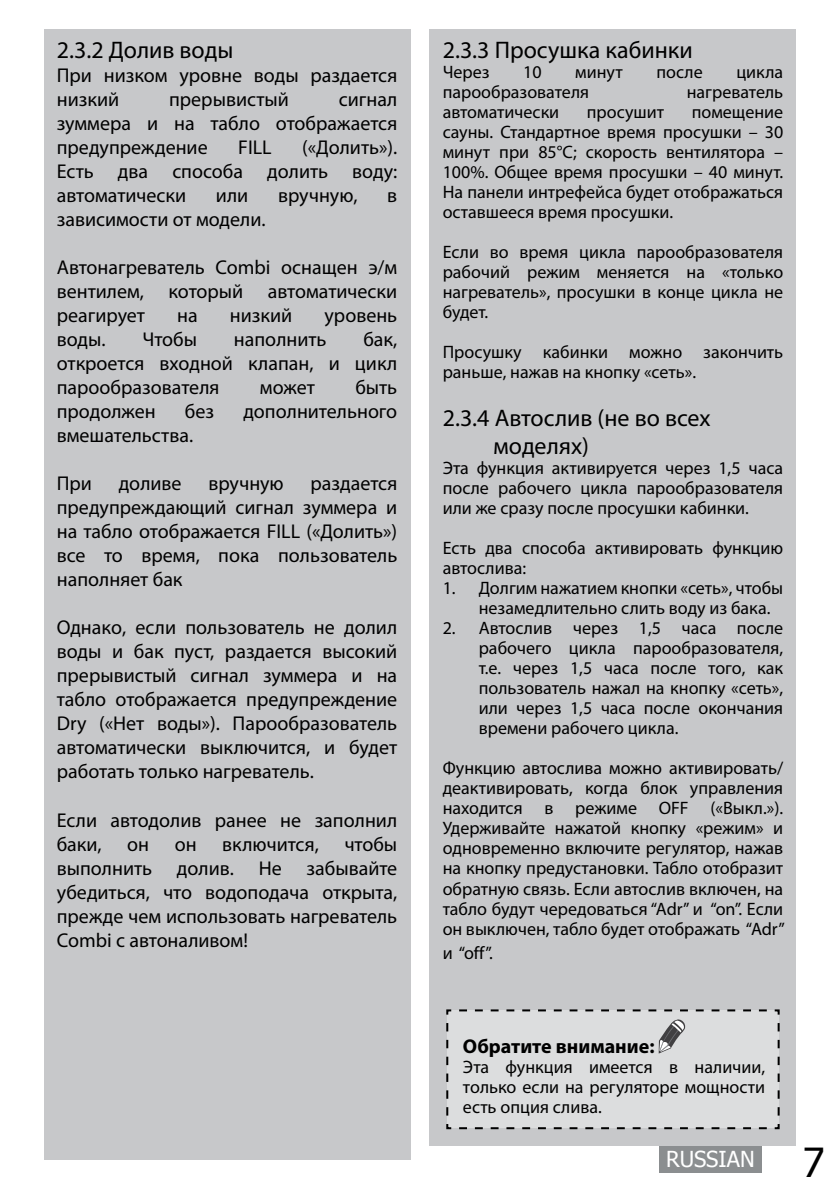
<style>
.page{position:relative;width:840px;height:1191px;background:#fff}
.page>*{position:absolute;margin:0;border:0;box-sizing:border-box;transform-origin:0 0}
.t1{font:24px/28px "Myriad Pro";color:#000}
.t2{font:22px "Tahoma";color:#fff}
.t3{font:20px/24px "Myriad Pro";color:#000;text-align:justify}
.t4{font:700 20px "Myriad Pro";color:#000}
.t5{font:18px/20px "Myriad Pro";color:#000;text-align:justify}
.s1{font-size:40px;color:#000}
</style>
<div class="page">
<div style="left:659px;top:1145px;width:102px;height:27px;background:#8b8e90"></div>
<div style="left:44px;top:29px;width:366px;height:1131px;background:#c7c8ca"></div>
<div style="left:429px;top:29px;width:367px;height:1116px;background:#c7c8ca"></div>
<div style="left:446px;top:1009px;width:334px;height:121px;background:#dcddde"></div>
<svg style="left:658px;top:1017px;width:27px;height:36px"></svg>
<svg style="left:672px;top:1022px;width:10px;height:10px"></svg>
<h1 class="t1" style="left:57px;top:36px;width:178px">2.3.2 Долив воды</h1>
<p class="t3" style="left:57px;top:63px;width:342px">При низком уровне воды раздается низкий</p>
<p class="t3" style="left:169px;top:87px;width:121px">прерывистый</p>
<p class="t3" style="left:57px;top:87px;width:342px;text-indent:282px">сигнал зуммера и на табло отображается предупреждение</p>
<p class="t3" style="left:57px;top:135px;width:342px;text-indent:245px">(«Долить»).<br>Есть два способа долить воду: автоматически</p>
<p class="t3" style="left:238px;top:135px;width:35px">FILL</p>
<p class="t3" style="left:216px;top:183px;width:34px">или</p>
<p class="t3" style="left:278px;top:183px;width:81px">вручную,</p>
<p class="t3" style="left:387px;top:183px;width:11px">в</p>
<p class="t3" style="left:57px;top:207px;width:210px">зависимости от модели.</p>
<p class="t3" style="left:57px;top:255px;width:342px">Автонагреватель Combi оснащен э/м вентилем, который автоматически реагирует</p>
<p class="t3" style="left:177px;top:303px;width:22px">на</p>
<p class="t3" style="left:230px;top:303px;width:64px">низкий</p>
<p class="t3" style="left:324px;top:303px;width:74px">уровень</p>
<p class="t3" style="left:57px;top:327px;width:342px;text-indent:306px">бак, откроется входной клапан, и цикл парообразователя</p>
<p class="t3" style="left:57px;top:327px;width:50px">воды.</p>
<p class="t3" style="left:142px;top:327px;width:56px">Чтобы</p>
<p class="t3" style="left:234px;top:327px;width:94px">наполнить</p>
<p class="t3" style="left:260px;top:375px;width:56px">может</p>
<p class="t3" style="left:355px;top:375px;width:43px">быть</p>
<p class="t3" style="left:57px;top:399px;width:100px">продолжен</p>
<p class="t3" style="left:185px;top:399px;width:31px">без</p>
<p class="t3" style="left:243px;top:399px;width:155px">дополнительного</p>
<p class="t3" style="left:57px;top:423px;width:138px">вмешательства.</p>
<p class="t3" style="left:57px;top:471px;width:37px">При</p>
<p class="t3" style="left:119px;top:471px;width:64px">доливе</p>
<p class="t3" style="left:208px;top:471px;width:77px">вручную</p>
<p class="t3" style="left:57px;top:471px;width:342px;text-indent:253px">раздается предупреждающий сигнал зуммера и на табло отображается FILL («Долить») все то время, пока пользователь наполняет бак</p>
<p class="t3" style="left:57px;top:615px;width:342px">Однако, если пользователь не долил воды и бак пуст, раздается высокий прерывистый сигнал зуммера и на табло отображается предупреждение Dry («Нет воды»). Парообразователь автоматически выключится, и будет работать только нагреватель.</p>
<p class="t3" style="left:57px;top:807px;width:342px">Если автодолив ранее не заполнил баки,</p>
<p class="t3" style="left:57px;top:831px;width:342px;text-indent:287px">чтобы выполнить долив. Не забывайте убедиться, что водоподача открыта, прежде чем использовать нагреватель Combi с автоналивом!</p>
<p class="t3" style="left:127px;top:831px;width:23px">он</p>
<p class="t3" style="left:175px;top:831px;width:23px">он</p>
<p class="t3" style="left:222px;top:831px;width:98px">включится,</p>
<h1 class="t1" style="left:442px;top:36px;width:251px">2.3.3 Просушка кабинки</h1>
<p class="t5" style="left:442px;top:62px;width:48px">Через</p>
<p class="t5" style="left:523px;top:62px;width:20px">10</p>
<p class="t5" style="left:575px;top:62px;width:49px">минут</p>
<p class="t5" style="left:656px;top:62px;width:48px">после</p>
<p class="t5" style="left:736px;top:62px;width:48px">цикла</p>
<p class="t5" style="left:442px;top:82px;width:148px">парообразователя</p>
<p class="t5" style="left:686px;top:82px;width:98px">нагреватель</p>
<p class="t5" style="left:442px;top:102px;width:118px">автоматически</p>
<p class="t5" style="left:586px;top:102px;width:79px">просушит</p>
<p class="t5" style="left:442px;top:102px;width:342px;text-indent:249px">помещение сауны. Стандартное время просушки – 30 минут при 85°С; скорость вентилятора – 100%. Общее время просушки – 40 минут.<br>На панели интрефейса будет отображаться оставшееся время просушки.</p>
<p class="t5" style="left:442px;top:242px;width:342px">Если во время цикла парообразователя рабочий режим меняется на «только нагреватель», просушки в конце цикла не будет.</p>
<p class="t5" style="left:442px;top:342px;width:342px">Просушку кабинки можно закончить раньше, нажав на кнопку «сеть».</p>
<h1 class="t1" style="left:493px;top:404px;width:218px;text-indent:-51px">2.3.4 Автослив (не во всех моделях)</h1>
<p class="t5" style="left:442px;top:458px;width:342px">Эта функция активируется через 1,5 часа после рабочего цикла парообразователя или же сразу после просушки кабинки.</p>
<p class="t5" style="left:442px;top:538px;width:342px">Есть два способа активировать функцию автослива:</p>
<p class="t5" style="left:478px;top:578px;width:306px;text-indent:-36px">1. Долгим нажатием кнопки «сеть», чтобы незамедлительно слить воду из бака.</p>
<p class="t5" style="left:478px;top:618px;width:306px;text-indent:-36px">2. Автослив через 1,5 часа после рабочего цикла парообразователя, т.е. через 1,5 часа после того, как пользователь нажал на кнопку «сеть», или через 1,5 часа после окончания времени рабочего цикла.</p>
<p class="t5" style="left:442px;top:758px;width:343px">Функцию автослива можно активировать/ деактивировать, когда блок управления находится в режиме OFF («Выкл.»).<br>Удерживайте нажатой кнопку «режим» и одновременно включите регулятор, нажав на кнопку предустановки. Табло отобразит обратную связь. Если автослив включен, на табло будут чередоваться “Adr” и “on”. Если он выключен, табло будет отображать “Adr”</p>
<p class="t5" style="left:442px;top:942px;width:52px">и “off”.</p>
<p class="t4" style="left:462px;top:1033px;width:193px">Обратите внимание:</p>
<p class="t5" style="left:462px;top:1057px;width:303px">Эта функция имеется в наличии, только если на регуляторе мощности есть опция слива.</p>
<p class="t2" style="left:665px;top:1144px;width:160px">RUSSIAN <span class="s1">7</span></p>
</div>
